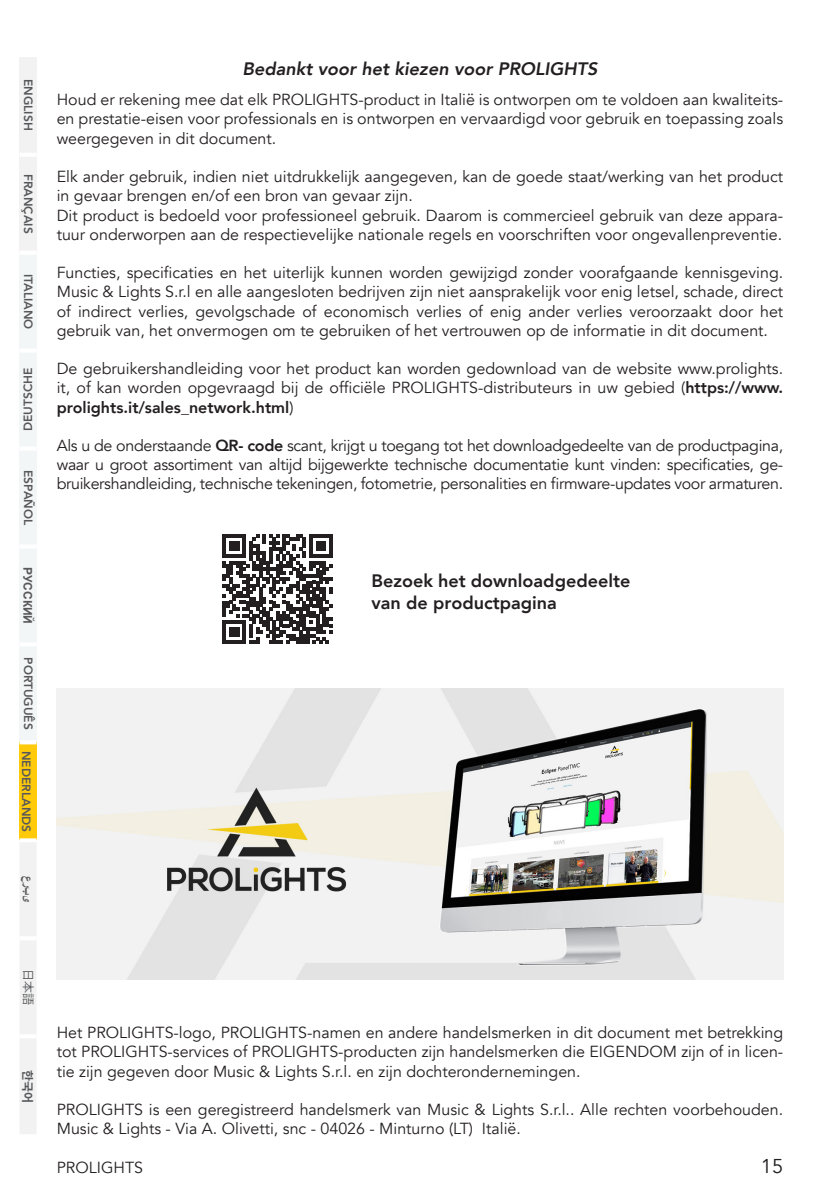
<style>
.page{position:relative;width:840px;height:1191px;background:#fff}
.page>*{position:absolute;margin:0;border:0;box-sizing:border-box;transform-origin:0 0}
.t1{font:20px "Avenir";color:#231f20}
.t2{font:800 18px/21.6px "Avenir";color:#231f20}
.t3{font:italic 800 18px "Avenir";color:#231f20}
.t4{font:16px/19.2px "Avenir";color:#231f20;text-align:justify}
.t5{font:800 12px "Avenir";color:#57585a}
.t6{font:700 12px "Arial";color:#57585a}
.t7{font:12px "Koz Go Pr 6 N";color:#57585a}
.t8{font:700 12px "Source Han Sans KR";color:#57585a}
.s1{font-weight:800}
</style>
<div class="page">
<img style="left:57px;top:689px;width:725px;height:290px">
<svg style="left:223px;top:534px;width:109px;height:110px"></svg>
<div style="left:20px;top:57px;width:17px;height:98px;background:#f2f2f2"></div>
<div style="left:20px;top:155px;width:17px;height:98px;background:#f2f2f2"></div>
<div style="left:20px;top:253px;width:17px;height:98px;background:#f3f6f7"></div>
<div style="left:20px;top:351px;width:17px;height:97px;background:#f3f6f7"></div>
<div style="left:20px;top:448px;width:17px;height:98px;background:#f3f6f7"></div>
<div style="left:20px;top:546px;width:17px;height:98px;background:#f3f6f7"></div>
<div style="left:20px;top:644px;width:17px;height:98px;background:#f3f6f7"></div>
<div style="left:20px;top:742px;width:17px;height:98px;background:#feca0a"></div>
<div style="left:20px;top:843px;width:16px;height:291px;background:#f2f2f2"></div>
<hr style="left:20px;top:153px;width:17px;height:4px;background:#fff">
<hr style="left:20px;top:251px;width:17px;height:4px;background:#fff">
<hr style="left:20px;top:446px;width:17px;height:4px;background:#fff">
<hr style="left:20px;top:544px;width:17px;height:4px;background:#fff">
<hr style="left:20px;top:642px;width:17px;height:4px;background:#fff">
<hr style="left:20px;top:740px;width:17px;height:4px;background:#fff">
<svg style="left:20px;top:838px;width:17px;height:2px"></svg>
<hr style="left:20px;top:936px;width:17px;height:4px;background:#fff">
<hr style="left:20px;top:1034px;width:17px;height:4px;background:#fff">
<hr style="left:20px;top:349px;width:17px;height:4px;background:#fff">
<p class="t5" style="left:38px;top:79px;width:53px;rotate:90deg">ENGLISH</p>
<p class="t5" style="left:38px;top:174px;width:61px;rotate:90deg">FRANÇAIS</p>
<p class="t5" style="left:38px;top:274px;width:57px;rotate:90deg">ITALIANO</p>
<p class="t5" style="left:18px;top:431px;width:65px;rotate:-90deg">DEUTSCHE</p>
<p class="t5" style="left:38px;top:470px;width:57px;rotate:90deg">ESPAÑOL</p>
<p class="t6" style="left:36px;top:567px;width:59px;rotate:90deg">РУССКИЙ</p>
<p class="t5" style="left:38px;top:657px;width:74px;rotate:90deg">PORTUGUÊS</p>
<p class="t5" style="left:36px;top:750px;width:83px;rotate:90deg">NEDERLANDS</p>
<p class="t6" style="left:36px;top:875px;width:29px;rotate:90deg">برع ى</p>
<p class="t3" style="left:242px;top:58px;width:356px">Bedankt voor het kiezen voor PROLIGHTS</p>
<p class="t4" style="left:57px;top:90px;width:727px">Houd er rekening mee dat elk PROLIGHTS-product in Italië is ontworpen om te voldoen aan kwaliteits&shy;en prestatie-eisen voor professionals en is ontworpen en vervaardigd voor gebruik en toepassing zoals weergegeven in dit document.</p>
<p class="t4" style="left:57px;top:167px;width:727px;text-align:left">Elk ander gebruik, indien niet uitdrukkelijk aangegeven, kan de goede staat/werking van het product in gevaar brengen en/of een bron van gevaar zijn.<br>Dit product is bedoeld voor professioneel gebruik. Daarom is commercieel gebruik van deze appara&shy;tuur onderworpen aan de respectievelijke nationale regels en voorschriften voor ongevallenpreventie.</p>
<p class="t4" style="left:57px;top:263px;width:727px">Functies, specificaties en het uiterlijk kunnen worden gewijzigd zonder voorafgaande kennisgeving.<br>Music &amp; Lights S.r.l en alle aangesloten bedrijven zijn niet aansprakelijk voor enig letsel, schade, direct of indirect verlies, gevolgschade of economisch verlies of enig ander verlies veroorzaakt door het gebruik van, het onvermogen om te gebruiken of het vertrouwen op de informatie in dit document.</p>
<p class="t4" style="left:57px;top:359px;width:727px">De gebruikershandleiding voor het product kan worden gedownload van de website www.prolights. it, of kan worden opgevraagd bij de officiële PROLIGHTS-distributeurs in uw gebied (<span class="s1">https://www. prolights.it/sales_network.html</span>)</p>
<p class="t4" style="left:57px;top:436px;width:727px">Als u de onderstaande <span class="s1">QR- code</span> scant, krijgt u toegang tot het downloadgedeelte van de productpagina, waar u groot assortiment van altijd bijgewerkte technische documentatie kunt vinden: specificaties, ge&shy;bruikershandleiding, technische tekeningen, fotometrie, personalities en firmware-updates voor armaturen.</p>
<p class="t2" style="left:371px;top:570px;width:260px">Bezoek het downloadgedeelte van de productpagina</p>
<p class="t7" style="left:35px;top:969px;width:37px;rotate:90deg">日本語</p>
<p class="t8" style="left:34px;top:1069px;width:35px;rotate:90deg">한국어</p>
<p class="t4" style="left:57px;top:1023px;width:727px">Het PROLIGHTS-logo, PROLIGHTS-namen en andere handelsmerken in dit document met betrekking tot PROLIGHTS-services of PROLIGHTS-producten zijn handelsmerken die EIGENDOM zijn of in licen&shy;tie zijn gegeven door Music &amp; Lights S.r.l. en zijn dochterondernemingen.</p>
<p class="t4" style="left:57px;top:1100px;width:727px">PROLIGHTS is een geregistreerd handelsmerk van Music &amp; Lights S.r.l.. Alle rechten voorbehouden.<br>Music &amp; Lights - Via A. Olivetti, snc - 04026 - Minturno (LT) Italië.</p>
<p class="t4" style="left:57px;top:1158px;width:88px">PROLIGHTS</p>
<p class="t1" style="left:760px;top:1154px;width:24px">15</p>
</div>
